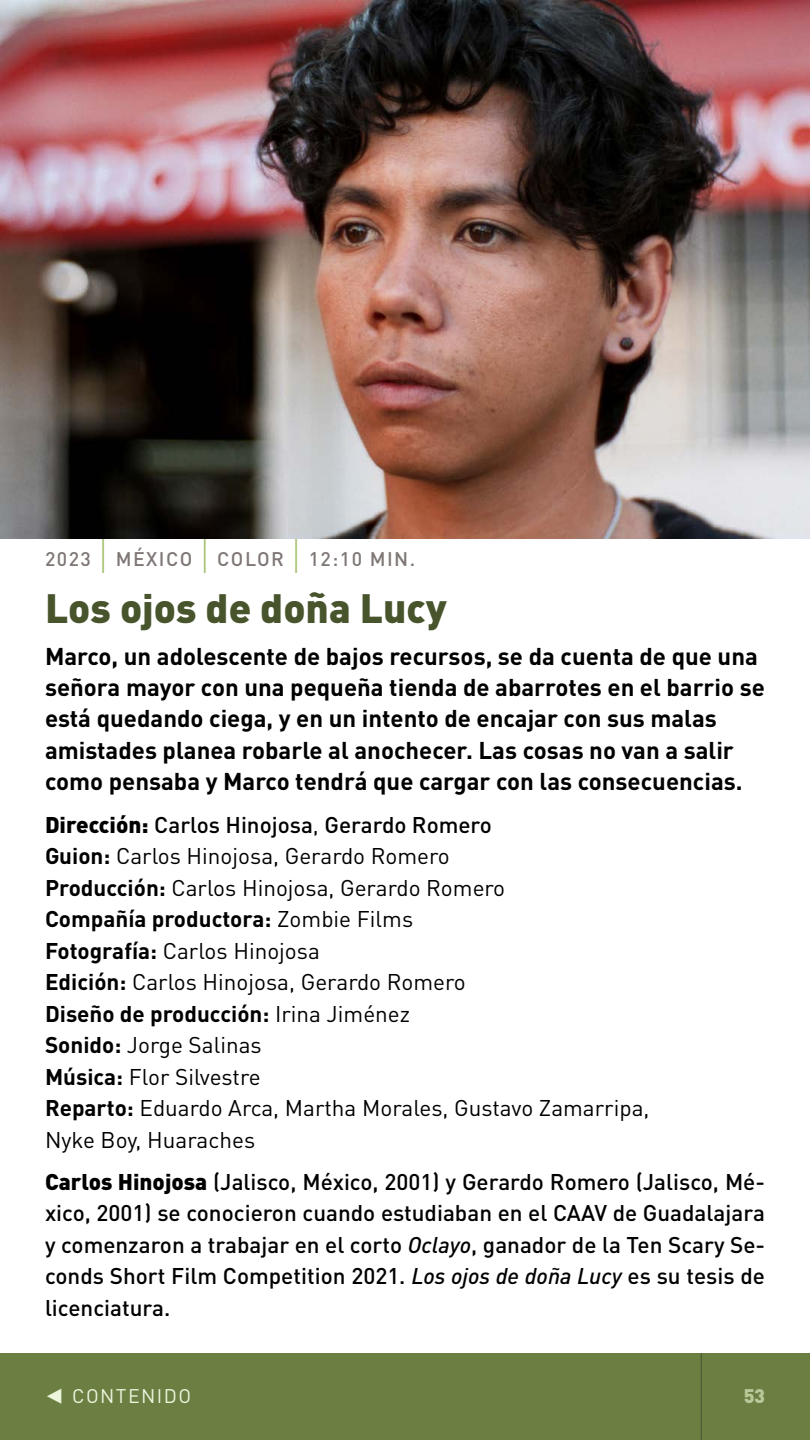
<style>
.page{position:relative;width:810px;height:1440px;background:#fff}
.page>*{position:absolute;margin:0;border:0;box-sizing:border-box;transform-origin:0 0}
.t1{font:900 40.5px "DIN Pro";color:#47542c}
.t2{font:700 24px/31.5px "DIN Pro";color:#000}
.t3{font:22.5px/31.5px "DIN Pro";color:#000}
.t4{font:500 22.5px/31.5px "DIN Pro";color:#000;text-align:justify}
.t5{font:500 19.5px "DIN Pro";letter-spacing:.075em;color:#7f7775}
.t6{font:19.5px "DIN Pro";letter-spacing:.075em;color:#edf5dd}
.t7{font:900 19.5px "DIN Pro";color:#e1eec7}
.s1{font-weight:300;font-size:40.05px;color:#a0be64}
.s2{font-weight:900}
.s3{font-weight:500}
.s4{font-weight:700}
.s5{font-family:"DIN";font-style:italic}
.s6{font-family:"Scala Sans Regular Exp";font-size:30px}
</style>
<div class="page">
<div style="left:0;top:1353px;width:810px;height:87px;background:#6b7f43"></div>
<hr style="left:701px;top:1353px;width:1px;height:87px;background:#47542c">
<img style="left:0;top:0;width:810px;height:538px">
<p class="t5" style="left:45px;top:546px;width:372px">2023 <span class="s1">|</span> MÉXICO <span class="s1">|</span> COLOR <span class="s1">|</span> 12:10 MIN.</p>
<h1 class="t1" style="left:45px;top:580px;width:403px">Los ojos de doña Lucy</h1>
<p class="t2" style="left:45px;top:639px;width:721px">Marco, un adolescente de bajos recursos, se da cuenta de que una señora mayor con una pequeña tienda de abarrotes en el barrio se está quedando ciega, y en un intento de encajar con sus malas amistades planea robarle al anochecer. Las cosas no van a salir como pensaba y Marco tendrá que cargar con las consecuencias.</p>
<p class="t3" style="left:45px;top:808px;width:606px"><span class="s2">Dirección:</span> <span class="s3">Carlos Hinojosa</span>, <span class="s3">Gerardo Romero<br></span><span class="s4">Guion:</span> Carlos Hinojosa, Gerardo Romero<br><span class="s4">Producción:</span> Carlos Hinojosa, Gerardo Romero<br><span class="s4">Compañía productora:</span> Zombie Films<br><span class="s4">Fotografía:</span> Carlos Hinojosa<br><span class="s4">Edición:</span> Carlos Hinojosa, Gerardo Romero<br><span class="s4">Diseño de producción:</span> Irina Jiménez<br><span class="s4">Sonido:</span> Jorge Salinas<br><span class="s4">Música:</span> Flor Silvestre<br><span class="s4">Reparto:</span> Eduardo Arca, Martha Morales, Gustavo Zamarripa, Nyke Boy, Huaraches</p>
<p class="t4" style="left:45px;top:1165px;width:722px"><span class="s2">Carlos Hinojosa</span> (Jalisco, México, 2001) y Gerardo Romero (Jalisco, Mé&shy;xico, 2001) se conocieron cuando estudiaban en el CAAV de Guadalajara y comenzaron a trabajar en el corto <span class="s5">Oclayo</span>, ganador de la Ten Scary Se&shy;conds Short Film Competition 2021. <span class="s5">Los ojos de doña Lucy</span> es su tesis de licenciatura.</p>
<p class="t6" style="left:45px;top:1383px;width:148px"><span class="s6">s</span> CONTENIDO</p>
<p class="t7" style="left:743px;top:1383px;width:23px">53</p>
</div>
